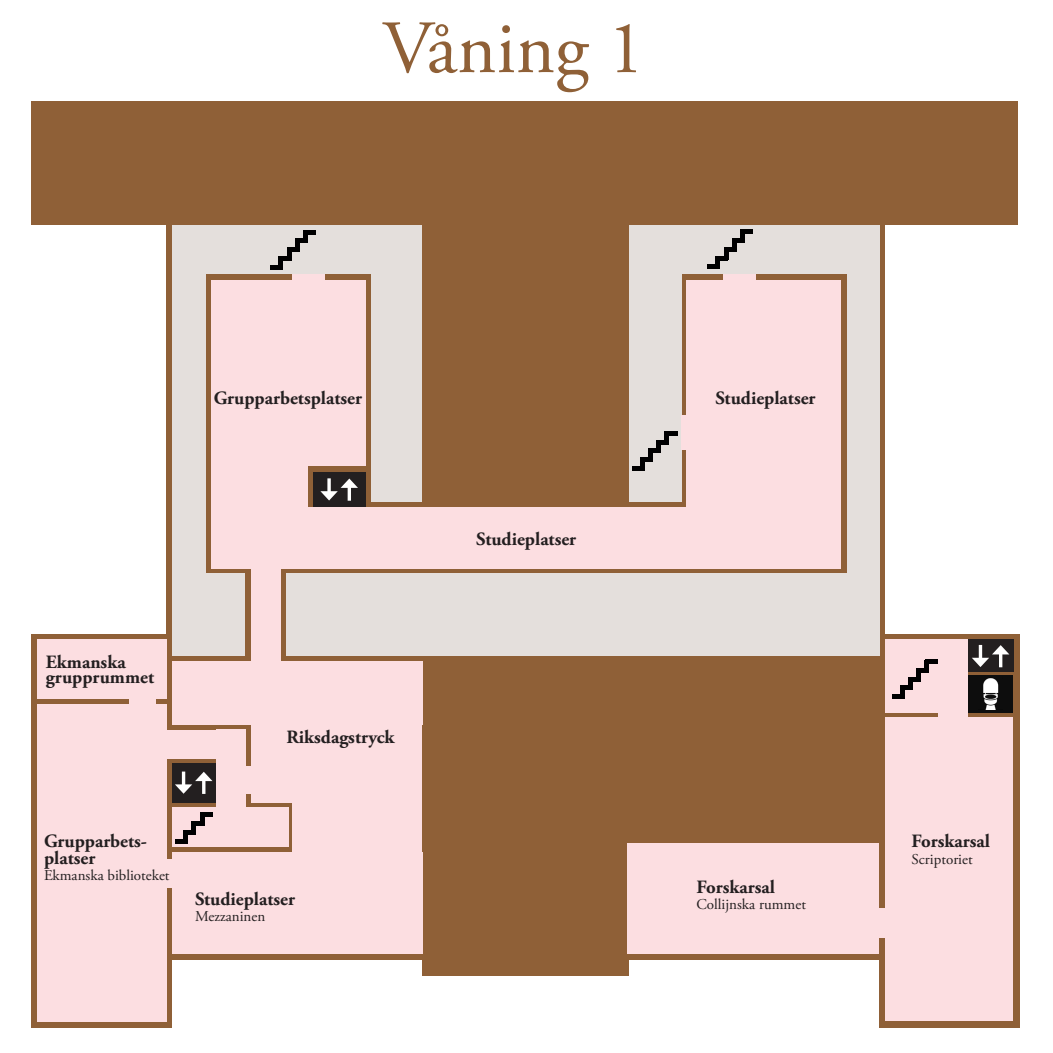
<style>
.page{position:relative;width:1053px;height:1053px;background:#fff}
.page>*{position:absolute;margin:0;border:0;box-sizing:border-box;transform-origin:0 0}
.t1{font:75px "Adobe Garamond Pro";color:#8f6037}
.t2{font:700 22.5px "Adobe Garamond Pro";color:#231f20}
.t3{font:700 18.75px/15px "Adobe Garamond Pro";color:#231f20}
.t4{font:15px "Adobe Garamond Pro";color:#231f20}
</style>
<div class="page">
<div style="left:31px;top:101px;width:986px;height:124px;background:#8f6037"></div>
<div style="left:166px;top:215px;width:719px;height:744px;background:#8f6037"></div>
<div style="left:31px;top:634px;width:141px;height:393px;background:#8f6037"></div>
<div style="left:878px;top:634px;width:141px;height:393px;background:#8f6037"></div>
<div style="left:422px;top:953px;width:206px;height:23px;background:#8f6037"></div>
<div style="left:885px;top:717px;width:127px;height:304px;background:#fcdee1"></div>
<div style="left:172px;top:225px;width:707px;height:432px;background:#e4dfdc"></div>
<div style="left:172px;top:807px;width:116px;height:39px;background:#fcdee1"></div>
<div style="left:172px;top:763px;width:44px;height:39px;background:#231f20"></div>
<div style="left:967px;top:639px;width:46px;height:32px;background:#231f20"></div>
<div style="left:938px;top:704px;width:29px;height:22px;background:#fcdee1"></div>
<hr style="left:200px;top:812px;width:12px;height:4px;background:#000001">
<hr style="left:200px;top:812px;width:4px;height:13px;background:#000001">
<hr style="left:192px;top:821px;width:12px;height:4px;background:#000001">
<hr style="left:192px;top:821px;width:4px;height:13px;background:#000001">
<hr style="left:183px;top:830px;width:13px;height:4px;background:#000001">
<div style="left:183px;top:830px;width:5px;height:13px;background:#000001"></div>
<div style="left:175px;top:838px;width:13px;height:5px;background:#000001"></div>
<hr style="left:664px;top:431px;width:13px;height:4px;background:#000001">
<div style="left:664px;top:431px;width:5px;height:13px;background:#000001"></div>
<hr style="left:656px;top:440px;width:13px;height:4px;background:#000001">
<hr style="left:656px;top:440px;width:4px;height:13px;background:#000001">
<div style="left:648px;top:448px;width:12px;height:5px;background:#000001"></div>
<hr style="left:648px;top:448px;width:4px;height:13px;background:#000001">
<hr style="left:640px;top:457px;width:12px;height:4px;background:#000001">
<hr style="left:640px;top:457px;width:4px;height:13px;background:#000001">
<hr style="left:631px;top:466px;width:13px;height:4px;background:#000001">
<div style="left:245px;top:561px;width:41px;height:101px;background:#8f6037"></div>
<div style="left:37px;top:639px;width:129px;height:59px;background:#fcdee1"></div>
<div style="left:681px;top:274px;width:165px;height:299px;background:#8f6037"></div>
<div style="left:681px;top:415px;width:10px;height:35px;background:#fcdee1"></div>
<div style="left:206px;top:274px;width:165px;height:299px;background:#8f6037"></div>
<div style="left:211px;top:280px;width:154px;height:288px;background:#fcdee1"></div>
<div style="left:335px;top:568px;width:381px;height:5px;background:#8f6037"></div>
<div style="left:308px;top:466px;width:63px;height:41px;background:#8f6037"></div>
<div style="left:313px;top:472px;width:53px;height:35px;background:#231f20"></div>
<div style="left:172px;top:851px;width:250px;height:102px;background:#fcdee1"></div>
<div style="left:293px;top:709px;width:129px;height:170px;background:#fcdee1"></div>
<svg style="left:172px;top:724px;width:73px;height:1px"></svg>
<div style="left:164px;top:858px;width:10px;height:29px;background:#fcdee1"></div>
<div style="left:164px;top:729px;width:81px;height:29px;background:#fcdee1"></div>
<div style="left:129px;top:697px;width:27px;height:12px;background:#fcdee1"></div>
<hr style="left:303px;top:230px;width:13px;height:4px;background:#000001">
<div style="left:303px;top:230px;width:5px;height:13px;background:#000001"></div>
<hr style="left:295px;top:239px;width:13px;height:4px;background:#000001">
<hr style="left:295px;top:239px;width:4px;height:13px;background:#000001">
<div style="left:287px;top:247px;width:12px;height:5px;background:#000001"></div>
<hr style="left:287px;top:247px;width:4px;height:13px;background:#000001">
<hr style="left:279px;top:256px;width:12px;height:4px;background:#000001">
<hr style="left:279px;top:256px;width:4px;height:13px;background:#000001">
<hr style="left:270px;top:265px;width:13px;height:4px;background:#000001">
<div style="left:171px;top:656px;width:711px;height:6px;background:#8f6037"></div>
<div style="left:251px;top:568px;width:29px;height:101px;background:#fcdee1"></div>
<div style="left:250px;top:717px;width:59px;height:85px;background:#fcdee1"></div>
<div style="left:243px;top:766px;width:11px;height:27px;background:#fcdee1"></div>
<div style="left:172px;top:661px;width:250px;height:63px;background:#fcdee1"></div>
<div style="left:216px;top:729px;width:29px;height:81px;background:#fcdee1"></div>
<div style="left:367px;top:502px;width:350px;height:5px;background:#8f6037"></div>
<div style="left:686px;top:280px;width:154px;height:288px;background:#fcdee1"></div>
<hr style="left:740px;top:230px;width:12px;height:4px;background:#000001">
<hr style="left:740px;top:230px;width:4px;height:13px;background:#000001">
<div style="left:732px;top:238px;width:12px;height:5px;background:#000001"></div>
<hr style="left:732px;top:238px;width:4px;height:13px;background:#000001">
<hr style="left:723px;top:247px;width:13px;height:4px;background:#000001">
<div style="left:723px;top:247px;width:5px;height:13px;background:#000001"></div>
<hr style="left:715px;top:256px;width:13px;height:4px;background:#000001">
<hr style="left:715px;top:256px;width:4px;height:13px;background:#000001">
<hr style="left:707px;top:265px;width:12px;height:4px;background:#000001">
<div style="left:37px;top:704px;width:129px;height:317px;background:#fcdee1"></div>
<div style="left:422px;top:215px;width:206px;height:290px;background:#8f6037"></div>
<div style="left:723px;top:274px;width:32px;height:8px;background:#fcdee1"></div>
<div style="left:292px;top:274px;width:32px;height:6px;background:#fcdee1"></div>
<div style="left:258px;top:507px;width:582px;height:61px;background:#fcdee1"></div>
<svg style="left:320px;top:478px;width:38px;height:22px"></svg>
<svg style="left:175px;top:771px;width:37px;height:22px"></svg>
<svg style="left:972px;top:645px;width:37px;height:22px"></svg>
<div style="left:627px;top:842px;width:251px;height:111px;background:#fcdee1"></div>
<div style="left:876px;top:907px;width:9px;height:30px;background:#fcdee1"></div>
<div style="left:967px;top:675px;width:45px;height:37px;background:#0d0d0d"></div>
<img style="left:983px;top:678px;width:16px;height:31px">
<div style="left:885px;top:639px;width:82px;height:73px;background:#fcdee1"></div>
<hr style="left:924px;top:659px;width:13px;height:4px;background:#000001">
<div style="left:924px;top:659px;width:5px;height:13px;background:#000001"></div>
<hr style="left:916px;top:668px;width:13px;height:4px;background:#000001">
<hr style="left:916px;top:668px;width:4px;height:13px;background:#000001">
<hr style="left:908px;top:677px;width:12px;height:4px;background:#000001">
<hr style="left:908px;top:677px;width:4px;height:13px;background:#000001">
<div style="left:900px;top:685px;width:12px;height:5px;background:#000001"></div>
<hr style="left:900px;top:685px;width:4px;height:13px;background:#000001">
<hr style="left:891px;top:694px;width:13px;height:4px;background:#000001">
<p class="t1" style="left:382px;top:3px;width:264px">Våning 1</p>
<p class="t3" style="left:214px;top:390px;width:150px">Grupparbetsplatser</p>
<p class="t3" style="left:46px;top:654px;width:110px">Ekmanska grupprummet</p>
<p class="t3" style="left:286px;top:729px;width:110px">Riksdagstryck</p>
<p class="t3" style="left:44px;top:834px;width:105px">Grupparbets-</p>
<p class="t3" style="left:44px;top:850px;width:53px">platser</p>
<p class="t4" style="left:44px;top:866px;width:127px">Ekmanska biblioteket</p>
<p class="t3" style="left:195px;top:891px;width:101px">Studieplatser</p>
<p class="t4" style="left:195px;top:907px;width:72px">Mezzaninen</p>
<p class="t2" style="left:490px;top:525px;width:67px">Däcket</p>
<p class="t3" style="left:476px;top:532px;width:101px">Studieplatser</p>
<p class="t3" style="left:715px;top:390px;width:101px">Studieplatser</p>
<p class="t3" style="left:696px;top:879px;width:80px">Forskarsal</p>
<p class="t4" style="left:696px;top:895px;width:111px">Collijnska rummet</p>
<p class="t3" style="left:911px;top:834px;width:80px">Forskarsal</p>
<p class="t4" style="left:911px;top:849px;width:63px">Scriptoriet</p>
</div>
